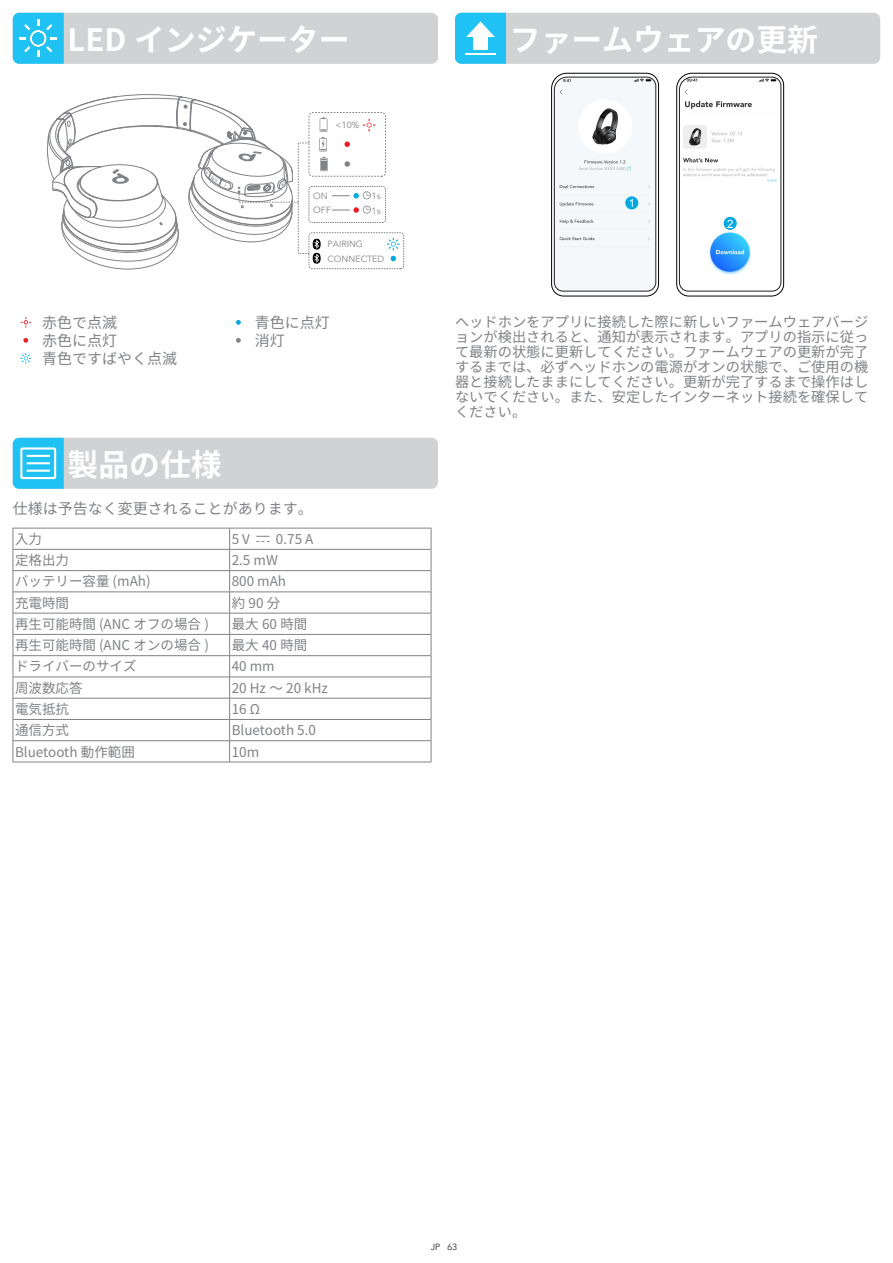
<style>
.page{position:relative;width:893px;height:1263px;background:#fff}
.page>*{position:absolute;margin:0;border:0;box-sizing:border-box;transform-origin:0 0}
.t1{font:700 30.75px "Noto Sans JP";color:#fff}
.t2{font:15px/18px "Noto Sans JP";color:#808285}
.t3{font:14.25px/15px "Noto Sans JP";color:#808285;text-align:justify}
.t4{font:13.5px "Noto Sans JP";color:#808285}
.t5{font:11.55px "Arial";color:#fff}
.t6{font:9px/14.5px "Avenir Next";color:#808285}
.t7{font:9px "Avenir Next";color:#231f20}
</style>
<div class="page">
<hr style="left:13px;top:528px;width:217px;height:1px;background:#808285">
<hr style="left:230px;top:528px;width:201px;height:1px;background:#808285">
<hr style="left:13px;top:549px;width:217px;height:1px;background:#808285">
<hr style="left:230px;top:549px;width:201px;height:1px;background:#808285">
<hr style="left:13px;top:570px;width:217px;height:1px;background:#808285">
<hr style="left:230px;top:570px;width:201px;height:1px;background:#808285">
<hr style="left:13px;top:592px;width:217px;height:1px;background:#808285">
<hr style="left:230px;top:592px;width:201px;height:1px;background:#808285">
<hr style="left:13px;top:613px;width:217px;height:1px;background:#808285">
<hr style="left:230px;top:613px;width:201px;height:1px;background:#808285">
<hr style="left:13px;top:634px;width:217px;height:1px;background:#808285">
<hr style="left:230px;top:634px;width:201px;height:1px;background:#808285">
<hr style="left:13px;top:655px;width:217px;height:1px;background:#808285">
<hr style="left:230px;top:655px;width:201px;height:1px;background:#808285">
<hr style="left:13px;top:677px;width:217px;height:1px;background:#808285">
<hr style="left:230px;top:677px;width:201px;height:1px;background:#808285">
<hr style="left:13px;top:698px;width:217px;height:1px;background:#808285">
<hr style="left:230px;top:698px;width:201px;height:1px;background:#808285">
<hr style="left:13px;top:719px;width:217px;height:1px;background:#808285">
<hr style="left:230px;top:719px;width:201px;height:1px;background:#808285">
<hr style="left:13px;top:740px;width:217px;height:1px;background:#808285">
<svg style="left:13px;top:528px;width:1px;height:234px"></svg>
<hr style="left:230px;top:740px;width:201px;height:1px;background:#808285">
<svg style="left:229px;top:528px;width:1px;height:234px"></svg>
<svg style="left:431px;top:528px;width:1px;height:234px"></svg>
<hr style="left:13px;top:762px;width:217px;height:1px;background:#808285">
<hr style="left:230px;top:762px;width:201px;height:1px;background:#808285">
<svg style="left:256px;top:536px;width:14px;height:6px"></svg>
<div style="left:13px;top:438px;width:425px;height:51px;background:#d1d2d4;border-radius:6px"></div>
<svg style="left:13px;top:438px;width:51px;height:51px;background:#45ccf4"></svg>
<svg style="left:313px;top:239px;width:8px;height:25px"></svg>
<svg style="left:387px;top:238px;width:13px;height:23px"></svg>
<div style="left:309px;top:233px;width:95px;height:36px;border:1px dashed #808285;border-radius:3px"></div>
<svg style="left:332px;top:191px;width:39px;height:8px"></svg>
<div style="left:309px;top:186px;width:77px;height:37px;border:1px dashed #808285;border-radius:3px"></div>
<svg style="left:332px;top:206px;width:39px;height:8px"></svg>
<svg style="left:320px;top:157px;width:8px;height:14px"></svg>
<svg style="left:344px;top:142px;width:6px;height:5px"></svg>
<svg style="left:344px;top:161px;width:6px;height:6px"></svg>
<div style="left:309px;top:112px;width:77px;height:64px;border:1px dashed #808285;border-radius:4px"></div>
<svg style="left:319px;top:117px;width:8px;height:34px"></svg>
<svg style="left:363px;top:119px;width:12px;height:12px"></svg>
<svg style="left:47px;top:94px;width:252px;height:176px"></svg>
<div style="left:13px;top:13px;width:425px;height:51px;background:#d1d2d4;border-radius:6px"></div>
<svg style="left:551px;top:73px;width:108px;height:223px"></svg>
<svg style="left:676px;top:73px;width:108px;height:223px"></svg>
<div style="left:625px;top:196px;width:13px;height:13px;background:#00a8e2;border-radius:50%"></div>
<div style="left:724px;top:217px;width:13px;height:13px;background:#00a8e2;border-radius:50%"></div>
<div style="left:455px;top:13px;width:425px;height:51px;background:#d1d2d4;border-radius:6px"></div>
<svg style="left:13px;top:13px;width:51px;height:51px;background:#35c7f3"></svg>
<svg style="left:455px;top:13px;width:51px;height:51px;background:#4acdf5"></svg>
<svg style="left:23px;top:338px;width:5px;height:5px"></svg>
<svg style="left:236px;top:320px;width:5px;height:5px"></svg>
<svg style="left:236px;top:338px;width:5px;height:5px"></svg>
<svg style="left:21px;top:317px;width:10px;height:11px"></svg>
<svg style="left:21px;top:353px;width:10px;height:11px"></svg>
<h1 class="t1" style="left:68px;top:23px;width:284px">LED インジケーター</h1>
<p class="t6" style="left:335px;top:118px;width:26px">&lt;10%</p>
<p class="t6" style="left:313px;top:188px;width:16px">ON</p>
<p class="t6" style="left:372px;top:189px;width:11px">1s</p>
<p class="t6" style="left:313px;top:202px;width:19px">OFF</p>
<p class="t6" style="left:372px;top:203px;width:11px">1s</p>
<p class="t6" style="left:327px;top:236px;width:58px">PAIRING<br>CONNECTED</p>
<p class="t2" style="left:42px;top:314px;width:136px">赤色で点滅<br>赤色に点灯<br>青色ですばやく点滅</p>
<p class="t2" style="left:255px;top:314px;width:76px">青色に点灯消灯</p>
<h1 class="t1" style="left:68px;top:448px;width:156px">製品の仕様</h1>
<p class="t2" style="left:13px;top:499px;width:302px">仕様は予告なく変更されることがあります。</p>
<p class="t4" style="left:15px;top:531px;width:28px">入力</p>
<p class="t4" style="left:232px;top:531px;width:20px">5 V</p>
<p class="t4" style="left:276px;top:531px;width:39px">0.75 A</p>
<p class="t4" style="left:15px;top:553px;width:55px">定格出力</p>
<p class="t4" style="left:232px;top:553px;width:48px">2.5 mW</p>
<p class="t4" style="left:15px;top:574px;width:137px">バッテリー容量 (mAh)</p>
<p class="t4" style="left:232px;top:574px;width:56px">800 mAh</p>
<p class="t4" style="left:15px;top:595px;width:55px">充電時間</p>
<p class="t4" style="left:232px;top:595px;width:50px">約90分</p>
<p class="t4" style="left:15px;top:616px;width:195px">再生可能時間 (ANC オフの場合 )</p>
<p class="t4" style="left:232px;top:616px;width:77px">最大 60 時間</p>
<p class="t4" style="left:15px;top:638px;width:195px">再生可能時間 (ANC オンの場合 )</p>
<p class="t4" style="left:232px;top:638px;width:77px">最大 40 時間</p>
<p class="t4" style="left:15px;top:659px;width:123px">ドライバーのサイズ</p>
<p class="t4" style="left:232px;top:659px;width:45px">40 mm</p>
<p class="t4" style="left:15px;top:680px;width:69px">周波数応答</p>
<p class="t4" style="left:232px;top:680px;width:98px">20 Hz ～ 20 kHz</p>
<p class="t4" style="left:15px;top:701px;width:55px">電気抵抗</p>
<p class="t4" style="left:232px;top:701px;width:30px">16 Ω</p>
<p class="t4" style="left:15px;top:723px;width:55px">通信方式</p>
<p class="t4" style="left:232px;top:723px;width:86px">Bluetooth 5.0</p>
<p class="t4" style="left:15px;top:744px;width:121px">Bluetooth 動作範囲</p>
<p class="t4" style="left:232px;top:744px;width:29px">10m</p>
<h1 class="t1" style="left:510px;top:23px;width:310px">ファームウェアの更新</h1>
<p class="t5" style="left:629px;top:195px;width:8px">1</p>
<p class="t5" style="left:727px;top:216px;width:8px">2</p>
<p class="t3" style="left:455px;top:315px;width:415px">ヘッドホンをアプリに接続した際に新しいファームウェアバージョンが検出されると、通知が表示されます。アプリの指示に従って最新の状態に更新してください。ファームウェアの更新が完了するまでは、必ずヘッドホンの電源がオンの状態で、ご使用の機器と接続したままにしてください。更新が完了するまで操作はしないでください。また、安定したインターネット接続を確保してください。</p>
<p class="t7" style="left:431px;top:1239px;width:28px">JP 63</p>
</div>
